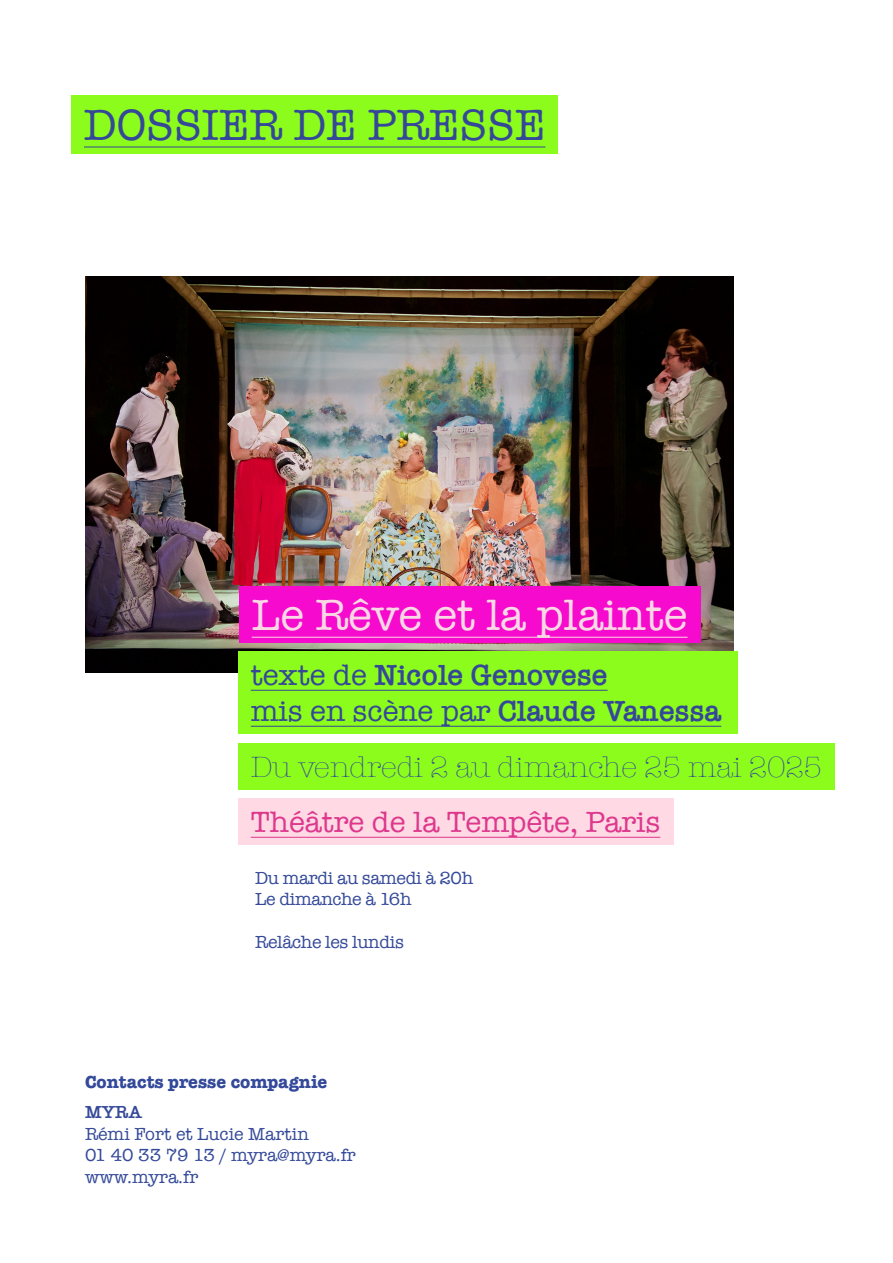
<style>
.page{position:relative;width:893px;height:1263px;background:#fff}
.page>*{position:absolute;margin:0;border:0;box-sizing:border-box;transform-origin:0 0}
.t1{font:45px "American Typewriter";color:#fad8e3}
.t2{font:45px "American Typewriter";color:#354898}
.t3{font:300 30px "American Typewriter";letter-spacing:-.01em;color:#354898}
.t4{font:30px "American Typewriter";color:#354898}
.t5{font:30px "American Typewriter";color:#de388d}
.t6{font:600 30px "American Typewriter";color:#354898}
.t7{font:18px "American Typewriter";color:#344999}
.t8{font:18px "American Typewriter";letter-spacing:-.02em;color:#344999}
.t9{font:700 18px "American Typewriter";color:#344999}
.t10{font:600 18px "American Typewriter";color:#344999}
.s1{font-weight:400}
.s2{font-weight:600}
</style>
<div class="page">
<img style="left:85px;top:276px;width:648px;height:397px">
<div style="left:239px;top:586px;width:461px;height:56px;background:#f50ace"></div>
<hr style="left:252px;top:637px;width:436px;height:1px;background:#fad8e3">
<div style="left:238px;top:743px;width:597px;height:46px;background:#8cfc1c"></div>
<div style="left:238px;top:652px;width:500px;height:82px;background:#8cfc1c"></div>
<hr style="left:251px;top:690px;width:357px;height:1px;background:#354898">
<hr style="left:251px;top:726px;width:470px;height:1px;background:#354898">
<div style="left:238px;top:799px;width:435px;height:46px;background:#ffd9e4"></div>
<hr style="left:251px;top:837px;width:409px;height:1px;background:#de388d">
<div style="left:71px;top:96px;width:487px;height:58px;background:#8cfc1c"></div>
<hr style="left:84px;top:147px;width:461px;height:1px;background:#354898">
<p class="t2" style="left:84px;top:90px;width:463px">DOSSIER DE PRESSE</p>
<p class="t1" style="left:252px;top:580px;width:437px">Le Rêve et la plainte</p>
<p class="t6" style="left:251px;top:652px;width:358px"><span class="s1">texte de</span> Nicole Genovese</p>
<p class="t4" style="left:251px;top:688px;width:472px">mis en scène par <span class="s2">Claude Vanessa</span></p>
<p class="t3" style="left:251px;top:745px;width:573px">Du vendredi 2 au dimanche 25 mai 2025</p>
<p class="t5" style="left:251px;top:799px;width:411px">Théâtre de la Tempête, Paris</p>
<p class="t8" style="left:255px;top:864px;width:219px">Du mardi au samedi à 20h</p>
<p class="t8" style="left:255px;top:885px;width:158px">Le dimanche à 16h</p>
<p class="t8" style="left:255px;top:928px;width:150px">Relâche les lundis</p>
<p class="t9" style="left:85px;top:1066px;width:244px">Contacts presse compagnie</p>
<p class="t10" style="left:85px;top:1098px;width:59px">MYRA</p>
<p class="t7" style="left:85px;top:1120px;width:225px">Rémi Fort et Lucie Martin</p>
<p class="t7" style="left:85px;top:1141px;width:272px">01 40 33 79 13 / myra@myra.fr</p>
<p class="t7" style="left:85px;top:1163px;width:115px">www.myra.fr</p>
</div>
